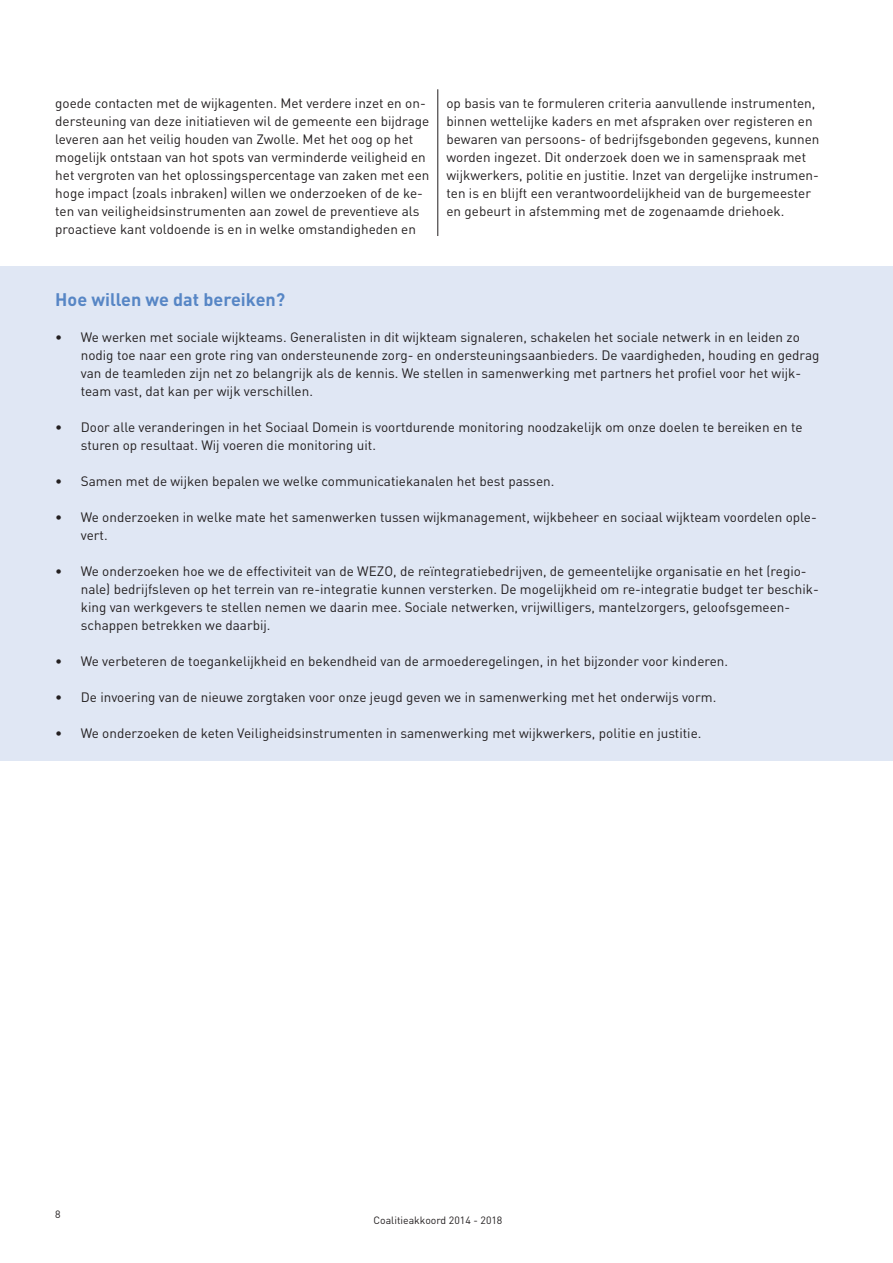
<style>
.page{position:relative;width:893px;height:1263px;background:#fff}
.page>*{position:absolute;margin:0;border:0;box-sizing:border-box;transform-origin:0 0}
.bold_12pt{font:700 18px "DIN";color:#5786c5}
.platte_tekst{font:13.5px/18px "DIN";color:#231f20}
.t1{font:10.5px "DIN";color:#231f20}
</style>
<div class="page">
<hr style="left:438px;top:89px;width:1px;height:147px;background:#231f20">
<div style="left:0;top:267px;width:893px;height:494px;background:#e0e7f4"></div>
<p class="platte_tekst" style="left:55px;top:94px;width:376px">goede contacten met de wijkagenten. Met verdere inzet en on&shy;dersteuning van deze initiatieven wil de gemeente een bijdrage leveren aan het veilig houden van Zwolle. Met het oog op het mogelijk ontstaan van hot spots van verminderde veiligheid en het vergroten van het oplossingspercentage van zaken met een hoge impact (zoals inbraken) willen we onderzoeken of de ke&shy;ten van veiligheidsinstrumenten aan zowel de preventieve als proactieve kant voldoende is en in welke omstandigheden en</p>
<p class="platte_tekst" style="left:446px;top:94px;width:375px">op basis van te formuleren criteria aanvullende instrumenten, binnen wettelijke kaders en met afspraken over registeren en bewaren van persoons- of bedrijfsgebonden gegevens, kunnen worden ingezet. Dit onderzoek doen we in samenspraak met wijkwerkers, politie en justitie. Inzet van dergelijke instrumen&shy;ten is en blijft een verantwoordelijkheid van de burgemeester en gebeurt in afstemming met de zogenaamde driehoek.</p>
<p class="bold_12pt" style="left:55px;top:288px;width:232px">Hoe willen we dat bereiken?</p>
<p class="platte_tekst" style="left:81px;top:328px;width:740px;text-indent:-26px">• We werken met sociale wijkteams. Generalisten in dit wijkteam signaleren, schakelen het sociale netwerk in en leiden zo nodig toe naar een grote ring van ondersteunende zorg- en ondersteuningsaanbieders. De vaardigheden, houding en gedrag van de teamleden zijn net zo belangrijk als de kennis. We stellen in samenwerking met partners het profiel voor het wijk&shy;team vast, dat kan per wijk verschillen.</p>
<p class="platte_tekst" style="left:81px;top:418px;width:723px;text-indent:-26px">• Door alle veranderingen in het Sociaal Domein is voortdurende monitoring noodzakelijk om onze doelen te bereiken en te sturen op resultaat. Wij voeren die monitoring uit.</p>
<p class="platte_tekst" style="left:55px;top:472px;width:501px">• Samen met de wijken bepalen we welke communicatiekanalen het best passen.</p>
<p class="platte_tekst" style="left:81px;top:508px;width:737px;text-indent:-26px">• We onderzoeken in welke mate het samenwerken tussen wijkmanagement, wijkbeheer en sociaal wijkteam voordelen ople&shy;vert.</p>
<p class="platte_tekst" style="left:81px;top:562px;width:740px;text-indent:-26px">• We onderzoeken hoe we de effectiviteit van de WEZO, de reïntegratiebedrijven, de gemeentelijke organisatie en het (regio&shy;nale) bedrijfsleven op het terrein van re-integratie kunnen versterken. De mogelijkheid om re-integratie budget ter beschik&shy;king van werkgevers te stellen nemen we daarin mee. Sociale netwerken, vrijwilligers, mantelzorgers, geloofsgemeen&shy;schappen betrekken we daarbij.</p>
<p class="platte_tekst" style="left:55px;top:652px;width:674px">• We verbeteren de toegankelijkheid en bekendheid van de armoederegelingen, in het bijzonder voor kinderen.</p>
<p class="platte_tekst" style="left:55px;top:688px;width:662px">• De invoering van de nieuwe zorgtaken voor onze jeugd geven we in samenwerking met het onderwijs vorm.</p>
<p class="platte_tekst" style="left:55px;top:724px;width:648px">• We onderzoeken de keten Veiligheidsinstrumenten in samenwerking met wijkwerkers, politie en justitie.</p>
<p class="t1" style="left:55px;top:1208px;width:7px">8</p>
<p class="t1" style="left:373px;top:1214px;width:130px">Coalitieakkoord 2014 - 2018</p>
</div>
